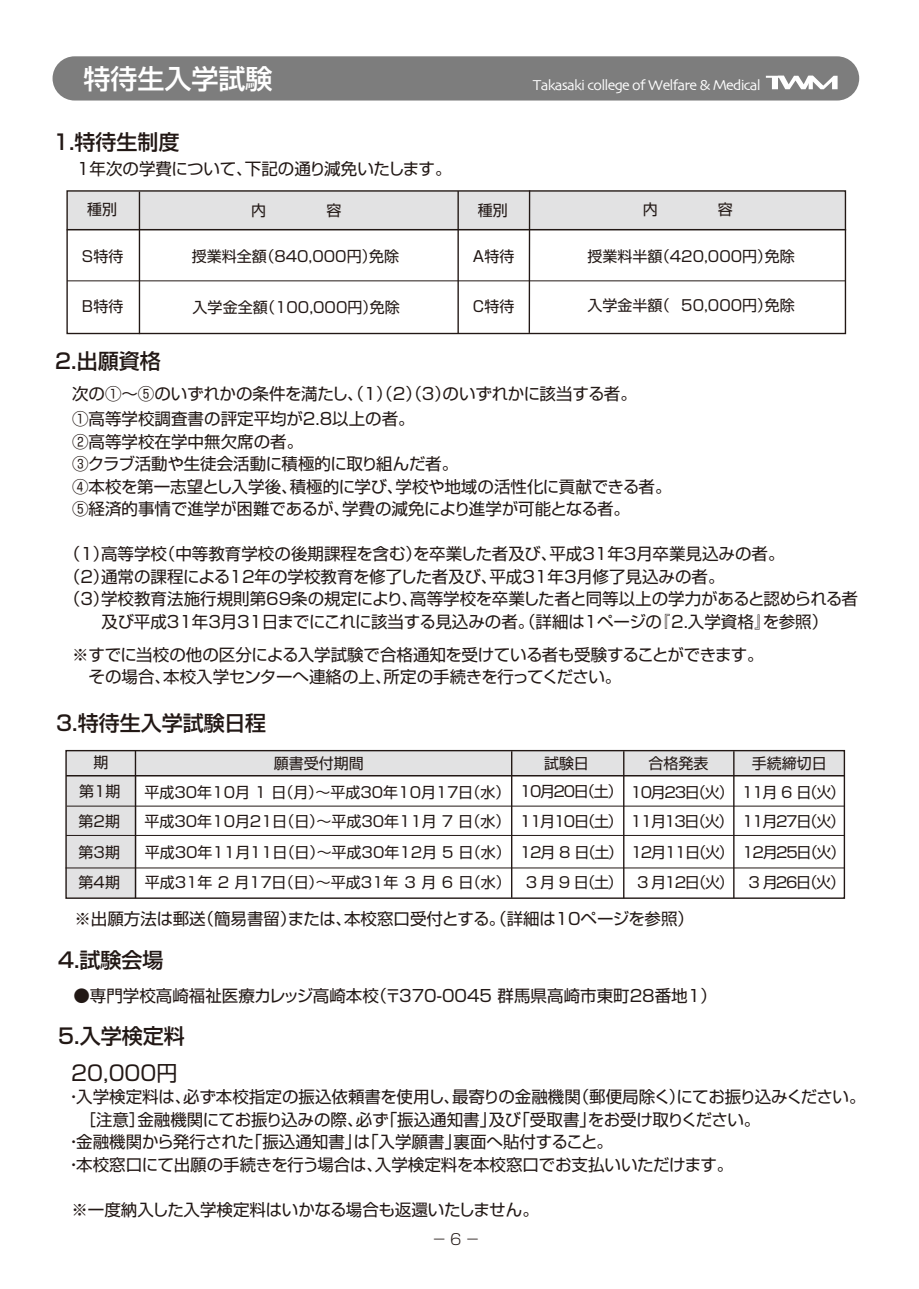
<style>
.page{position:relative;width:919px;height:1289px;background:#fff}
.page>*{position:absolute;margin:0;border:0;box-sizing:border-box;transform-origin:0 0}
.t1{font:500 27px "Shin Go Pro";color:#fff}
.t2{font:500 21px "Shin Go Pro";color:#221815}
.t3{font:21px "Shin Go Pro";color:#221815}
.t4{font:16.5px/22.5px "Shin Go Pro";color:#221815}
.t5{font:16.5px/22.5px "Shin Go Pro";letter-spacing:-.02em;color:#221815}
.t6{font:16.5px "Shin Go Pro";color:#221815;scale:.89 1}
.t7{font:15px/30.2px "Shin Go Pro";color:#221815}
.t8{font:15px "Skia";letter-spacing:-.05em;color:#fff}
.t9{font:15px/29.7px "Shin Go Pro";letter-spacing:-.075em;color:#221815}
.t10{font:300 15px "Shin Go Pro";color:#221815}
</style>
<div class="page">
<div style="left:67px;top:191px;width:778px;height:39px;background:#e2e2e3"></div>
<div style="left:53px;top:56px;width:806px;height:44px;background:#7d7d7d;border-radius:22px"></div>
<div style="left:66px;top:750px;width:778px;height:25px;background:#e2e2e3"></div>
<div style="left:66px;top:775px;width:70px;height:123px;background:#e2e2e3"></div>
<div style="left:65px;top:750px;width:780px;height:148px;border:1px solid #221815"></div>
<hr style="left:66px;top:775px;width:778px;height:1px;background:#221815">
<hr style="left:511px;top:751px;width:1px;height:146px;background:#221815">
<hr style="left:623px;top:751px;width:1px;height:147px;background:#221815">
<hr style="left:733px;top:751px;width:1px;height:147px;background:#221815">
<hr style="left:135px;top:750px;width:1px;height:148px;background:#221815">
<hr style="left:66px;top:835px;width:778px;height:1px;background:#221815">
<hr style="left:66px;top:867px;width:778px;height:1px;background:#221815">
<div style="left:66px;top:190px;width:780px;height:144px;border:1px solid #221815"></div>
<hr style="left:67px;top:805px;width:777px;height:1px;background:#221815">
<hr style="left:67px;top:229px;width:779px;height:1px;background:#221815">
<hr style="left:67px;top:280px;width:778px;height:1px;background:#221815">
<hr style="left:528px;top:190px;width:2px;height:143px;background:#221815">
<hr style="left:457px;top:191px;width:2px;height:142px;background:#221815">
<hr style="left:139px;top:191px;width:1px;height:143px;background:#221815">
<svg style="left:765px;top:76px;width:72px;height:13px"></svg>
<h1 class="t1" style="left:83px;top:57px;width:191px">特待生入学試験</h1>
<p class="t2" style="left:53px;top:124px;width:128px">1.特待生制度</p>
<p class="t4" style="left:77px;top:155px;width:376px">1年次の学費について、下記の通り減免いたします。</p>
<p class="t8" style="left:533px;top:76px;width:229px">Takasaki college of Welfare &amp; Medical</p>
<p class="t7" style="left:87px;top:192px;width:31px">種別</p>
<p class="t7" style="left:477px;top:193px;width:31px">種別</p>
<p class="t7" style="left:82px;top:240px;width:43px">S特待</p>
<p class="t7" style="left:473px;top:289px;width:43px">C特待</p>
<p class="t7" style="left:473px;top:239px;width:43px">A特待</p>
<p class="t7" style="left:192px;top:240px;width:209px">授業料全額（840,000円）免除</p>
<p class="t7" style="left:193px;top:290px;width:209px">入学金全額（100,000円）免除</p>
<p class="t7" style="left:587px;top:288px;width:209px">入学金半額（ 50,000円）免除</p>
<p class="t7" style="left:587px;top:240px;width:209px">授業料半額（420,000円）免除</p>
<p class="t7" style="left:82px;top:289px;width:43px">B特待</p>
<p class="t2" style="left:55px;top:344px;width:107px">2.出願資格</p>
<p class="t4" style="left:72px;top:379px;width:566px;line-height:25.5px">次の①～⑤のいずれかの条件を満たし、（１）（2）（3）のいずれかに該当する者。<br>①高等学校調査書の評定平均が2.8以上の者。</p>
<p class="t4" style="left:72px;top:428px;width:601px">②高等学校在学中無欠席の者。<br>③クラブ活動や生徒会活動に積極的に取り組んだ者。<br>④本校を第一志望とし入学後、積極的に学び、学校や地域の活性化に貢献できる者。<br>⑤経済的事情で進学が困難であるが、学費の減免により進学が可能となる者。</p>
<p class="t4" style="left:64px;top:541px;width:722px">（1）高等学校（中等教育学校の後期課程を含む）を卒業した者及び、平成31年3月卒業見込みの者。</p>
<p class="t4" style="left:64px;top:563px;width:662px">（2）通常の課程による12年の学校教育を修了した者及び、平成31年3月修了見込みの者。</p>
<p class="t4" style="left:64px;top:586px;width:795px">（3）学校教育法施行規則第69条の規定により、高等学校を卒業した者と同等以上の学力があると認められる者</p>
<p class="t6" style="left:72px;top:608px;width:851px">　 及び平成31年3月31日までにこれに該当する見込みの者。（詳細は1ページの『2.入学資格』を参照）</p>
<p class="t5" style="left:72px;top:641px;width:693px">※すでに当校の他の区分による入学試験で合格通知を受けている者も受験することができます。　その場合、本校入学センターへ連絡の上、所定の手続きを行ってください。</p>
<p class="t2" style="left:56px;top:706px;width:211px">3.特待生入学試験日程</p>
<p class="t7" style="left:93px;top:745px;width:16px">期</p>
<p class="t7" style="left:274px;top:746px;width:91px">願書受付期間</p>
<p class="t7" style="left:751px;top:746px;width:76px">手続締切日</p>
<p class="t7" style="left:544px;top:746px;width:46px">試験日</p>
<p class="t7" style="left:648px;top:746px;width:61px">合格発表</p>
<p class="t7" style="left:144px;top:775px;width:480px;text-align:right">平成30年10月 1 日（月）～平成30年10月17日（水） 10月２0日（土）平成30年10月21日（日）～平成30年11月 7 日（水） 11月10日（土）<br>12月 8 日（土）</p>
<p class="t7" style="left:630px;top:775px;width:105px;text-align:justify">10月23日（火）11月１3日（火）12月11日（火）</p>
<p class="t9" style="left:742px;top:775px;width:105px">11月 6 日（火）<br>11月27日（火）</p>
<p class="t7" style="left:145px;top:865px;width:702px">平成31年 2 月17日（日）～平成31年 3 月 6 日（水） 3 月 9 日（土） 3 月12日（火） 3 月２6日（火）</p>
<p class="t7" style="left:79px;top:774px;width:43px">第1期</p>
<p class="t7" style="left:79px;top:804px;width:43px">第2期</p>
<p class="t7" style="left:145px;top:835px;width:367px">平成30年11月11日（日）～平成30年12月 5 日（水）</p>
<p class="t7" style="left:742px;top:835px;width:105px">12月25日（火）</p>
<p class="t7" style="left:79px;top:835px;width:43px;line-height:30.6px">第3期第4期</p>
<p class="t4" style="left:74px;top:905px;width:621px">※出願方法は郵送（簡易書留）または、本校窓口受付とする。（詳細は10ページを参照）</p>
<p class="t2" style="left:58px;top:942px;width:107px">4.試験会場</p>
<p class="t4" style="left:73px;top:982px;width:645px">●専門学校高崎福祉医療カレッジ高崎本校（〒370-0045 群馬県高崎市東町28番地1）</p>
<p class="t2" style="left:58px;top:1018px;width:128px">5.入学検定料</p>
<p class="t3" style="left:71px;top:1055px;width:108px">20,000円</p>
<p class="t4" style="left:65px;top:1083px;width:801px">・入学検定料は、必ず本校指定の振込依頼書を使用し、最寄りの金融機関（郵便局除く）にてお振り込みください。</p>
<p class="t4" style="left:71px;top:1106px;width:690px">　［注意］金融機関にてお振り込みの際、必ず「振込通知書」及び「受取書」をお受け取りください。</p>
<p class="t4" style="left:65px;top:1128px;width:549px">・金融機関から発行された「振込通知書」は「入学願書」裏面へ貼付すること。</p>
<p class="t4" style="left:65px;top:1151px;width:669px">・本校窓口にて出願の手続きを行う場合は、入学検定料を本校窓口でお支払いいただけます。</p>
<p class="t4" style="left:71px;top:1196px;width:469px">※一度納入した入学検定料はいかなる場合も返還いたしません。</p>
<p class="t10" style="left:432px;top:1226px;width:50px">－ 6 －</p>
</div>
